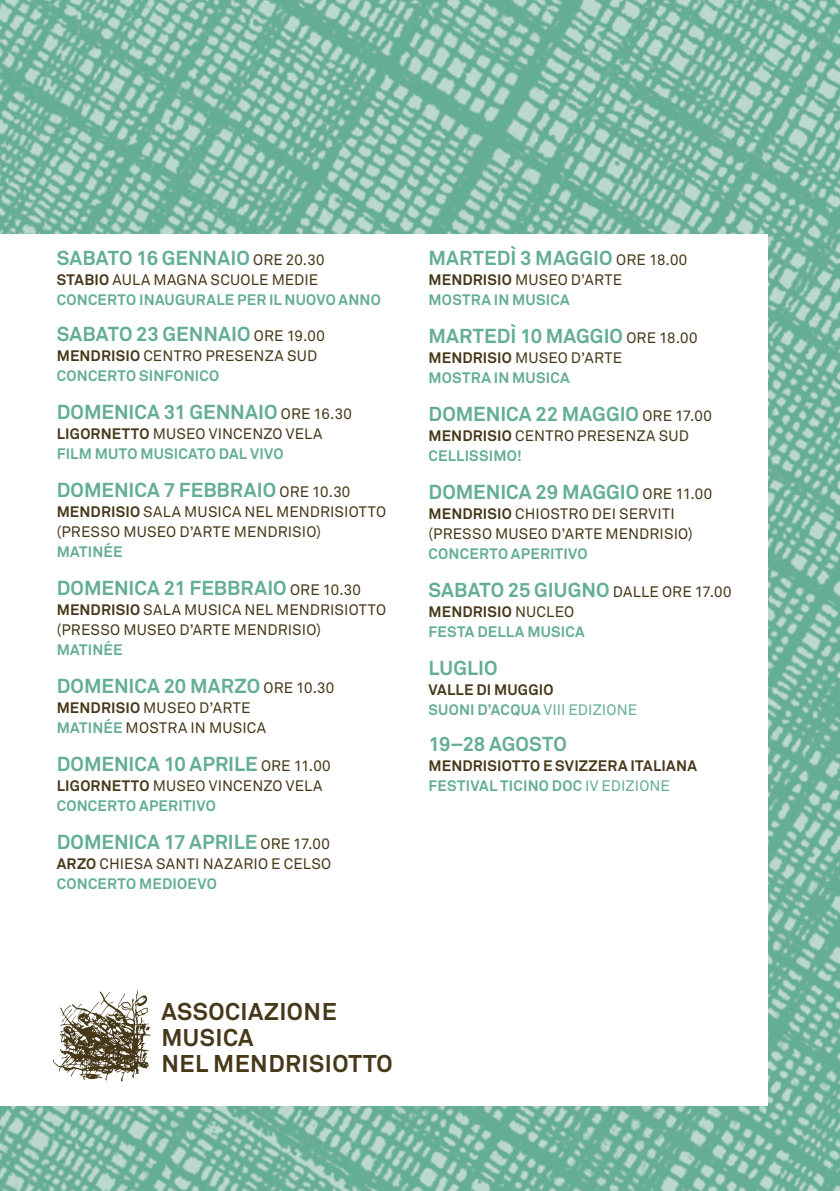
<style>
.page{position:relative;width:840px;height:1191px;background:#fff}
.page>*{position:absolute;margin:0;border:0;box-sizing:border-box;transform-origin:0 0}
.t1{font:700 24px/26px "Akkurat";letter-spacing:.02em;color:#463818}
.t2{font:700 20px "Akkurat";color:#64ad96}
.t3{font:15px/20px "Akkurat";letter-spacing:.01em;color:#463818}
.t4{font:700 15px/20px "Akkurat";letter-spacing:.015em;color:#64ad96}
.t5{font:700 15px "Akkurat";letter-spacing:.01em;color:#463818}
.t6{font:15px "Akkurat";letter-spacing:.005em;color:#64ad96}
.s1{font-weight:400;font-size:15px;color:#463818}
.s2{color:#463818}
.s3{font-weight:400;color:#463818}
.s4{font-weight:400}
.s5{font-weight:700}
.s6{font-weight:700;color:#64ad96}
.s7{font-weight:700;font-size:20px;color:#64ad96}
</style>
<div class="page">
<img style="left:0;top:0;width:839px;height:1191px">
<div style="left:0;top:234px;width:767px;height:872px;background:#fff"></div>
<svg style="left:53px;top:990px;width:98px;height:91px"></svg>
<h2 class="t2" style="left:57px;top:245px;width:269px">SABATO 16 GENNAIO <span class="s1">ORE 20.30</span></h2>
<p class="t4" style="left:57px;top:269px;width:325px"><span class="s2">STABIO</span> <span class="s3">AULA MAGNA SCUOLE M EDI E<br></span>CONCERTO INAUGURALE PER IL NUOVO ANNO</p>
<h2 class="t2" style="left:57px;top:321px;width:269px">SABATO 23 GENNAIO <span class="s1">ORE 19.00</span></h2>
<p class="t5" style="left:57px;top:346px;width:116px">MENDRISIO <span class="s4">CENTR</span></p>
<p class="t3" style="left:192px;top:345px;width:124px">O PRESENZA SUD</p>
<p class="t4" style="left:57px;top:365px;width:164px">CONCERTO SINFONICO</p>
<h2 class="t2" style="left:57px;top:399px;width:296px">DOMENICA 31 GENNAIO <span class="s1">ORE 16.30</span></h2>
<p class="t4" style="left:57px;top:423px;width:267px"><span class="s2">LIGORNETTO</span> <span class="s3">MUSEO VINCENZO VELA<br></span>FILM M UTO M USICATO DAL VIVO</p>
<h2 class="t2" style="left:57px;top:477px;width:295px">DOMENICA 7 FEBBRAIO <span class="s1">ORE 10.30</span></h2>
<p class="t3" style="left:57px;top:501px;width:251px"><span class="s5">MENDRISIO</span> SALA MUSICA N EL MENDRISI</p>
<p class="t3" style="left:348px;top:501px;width:39px">OTTO</p>
<p class="t3" style="left:57px;top:521px;width:209px">(PRESSO MUSEO D’ARTE MENDRISI</p>
<p class="t3" style="left:306px;top:521px;width:16px">O)</p>
<p class="t4" style="left:57px;top:541px;width:67px">MATINÉE</p>
<h2 class="t2" style="left:57px;top:575px;width:305px">DOMENICA 21 FEBBRAIO <span class="s1">ORE 10.30</span></h2>
<p class="t3" style="left:57px;top:599px;width:251px"><span class="s5">MENDRISIO</span> SALA MUSICA N EL MENDRISI</p>
<p class="t3" style="left:348px;top:599px;width:39px">OTTO</p>
<p class="t3" style="left:57px;top:619px;width:209px">(PRESSO MUSEO D’ARTE MENDRISI</p>
<p class="t3" style="left:306px;top:619px;width:16px">O)</p>
<p class="t4" style="left:57px;top:639px;width:67px">MATINÉE</p>
<h2 class="t2" style="left:57px;top:673px;width:279px">DOMENICA 20 MARZO <span class="s1">ORE 10.30</span></h2>
<p class="t3" style="left:57px;top:697px;width:195px"><span class="s5">MENDRISIO</span> MUSEO D’ARTE<br><span class="s6">MATINÉE</span> MOSTR</p>
<p class="t3" style="left:178px;top:717px;width:89px">A IN MUSICA</p>
<h2 class="t2" style="left:57px;top:751px;width:275px">DOMENICA 10 APRILE <span class="s1">ORE 11.00</span></h2>
<p class="t3" style="left:57px;top:775px;width:267px"><span class="s5">LIGORNETTO</span> MUSEO VINCENZO VELA<br><span class="s6">CONCERTO APERITIVO</span></p>
<h2 class="t2" style="left:57px;top:829px;width:274px">DOM ENICA 17 APRILE <span class="s1">ORE 17.00</span></h2>
<p class="t3" style="left:57px;top:853px;width:127px"><span class="s5">ARZO</span> CHI ESA SANTI</p>
<p class="t3" style="left:202px;top:853px;width:130px">NAZARI O E CELSO</p>
<p class="t4" style="left:57px;top:873px;width:161px">CONCERTO MEDIOEVO</p>
<h2 class="t2" style="left:428px;top:245px;width:122px">MARTEDÌ 3 MAGG</h2>
<p class="t3" style="left:428px;top:249px;width:260px;text-indent:164px"><span class="s7">IO</span> ORE 18.00<br><span class="s5">MENDRISIO</span> MUSEO D’ARTE<br><span class="s6">MOSTRA IN MUSICA</span></p>
<h2 class="t2" style="left:428px;top:323px;width:132px">MARTEDÌ 10 MAGG</h2>
<p class="t3" style="left:428px;top:327px;width:270px;text-indent:175px"><span class="s7">IO</span> ORE 18.00<br><span class="s5">MENDRISIO</span> MUSEO D’ARTE<br><span class="s6">MOSTRA IN MUSICA</span></p>
<h2 class="t2" style="left:428px;top:401px;width:148px">DOM ENICA 22 MAGG</h2>
<p class="t3" style="left:619px;top:405px;width:93px"><span class="s7">IO</span> ORE 17.00</p>
<p class="t5" style="left:428px;top:426px;width:116px">MENDRISIO <span class="s4">CENTR</span></p>
<p class="t3" style="left:563px;top:425px;width:124px">O PRESENZA SUD</p>
<p class="t4" style="left:428px;top:445px;width:95px">CELLISSIMO!</p>
<h2 class="t2" style="left:428px;top:479px;width:149px">DOM ENICA 29 MAGG</h2>
<p class="t3" style="left:619px;top:483px;width:94px"><span class="s7">IO</span> ORE 11.00</p>
<p class="t5" style="left:428px;top:504px;width:132px">MENDRISIO <span class="s4">CHIOSTR</span></p>
<p class="t3" style="left:428px;top:503px;width:218px;text-indent:150px">O DEI SERVITI (PRESSO MUSEO D’ARTE MENDRISI</p>
<p class="t3" style="left:677px;top:523px;width:16px">O)</p>
<p class="t4" style="left:428px;top:543px;width:160px">CONCERTO APERITIVO</p>
<h2 class="t2" style="left:428px;top:577px;width:304px">SABATO 25 GIUGNO <span class="s1">DALLE ORE 17.00</span></h2>
<p class="t4" style="left:428px;top:601px;width:156px"><span class="s2">MENDRISIO</span> <span class="s3">NUCLEO<br></span>FESTA DELLA MUSICA</p>
<h2 class="t2" style="left:428px;top:655px;width:70px">LUGLIO</h2>
<p class="t5" style="left:428px;top:680px;width:127px">VALLE DI MUGGIO</p>
<p class="t4" style="left:428px;top:699px;width:10px">SUONI</p>
<p class="t6" style="left:477px;top:700px;width:159px"><span class="s5">D’ACQUA</span> VIII EDIZIONE</p>
<h2 class="t2" style="left:428px;top:731px;width:140px">19–28 AGOSTO</h2>
<p class="t5" style="left:428px;top:756px;width:269px">MENDRISIOTTO E SVIZZERA ITALIANA</p>
<p class="t4" style="left:428px;top:775px;width:18px">FESTI</p>
<p class="t4" style="left:470px;top:775px;width:39px">VAL TICINO</p>
<p class="t4" style="left:551px;top:775px;width:11px">DOC</p>
<p class="t6" style="left:584px;top:776px;width:84px">IV EDIZIONE</p>
<h1 class="t1" style="left:161px;top:998px;width:232px">ASSOCIAZIONE<br>MUSICA<br>NEL MENDRISIOTTO</h1>
</div>
